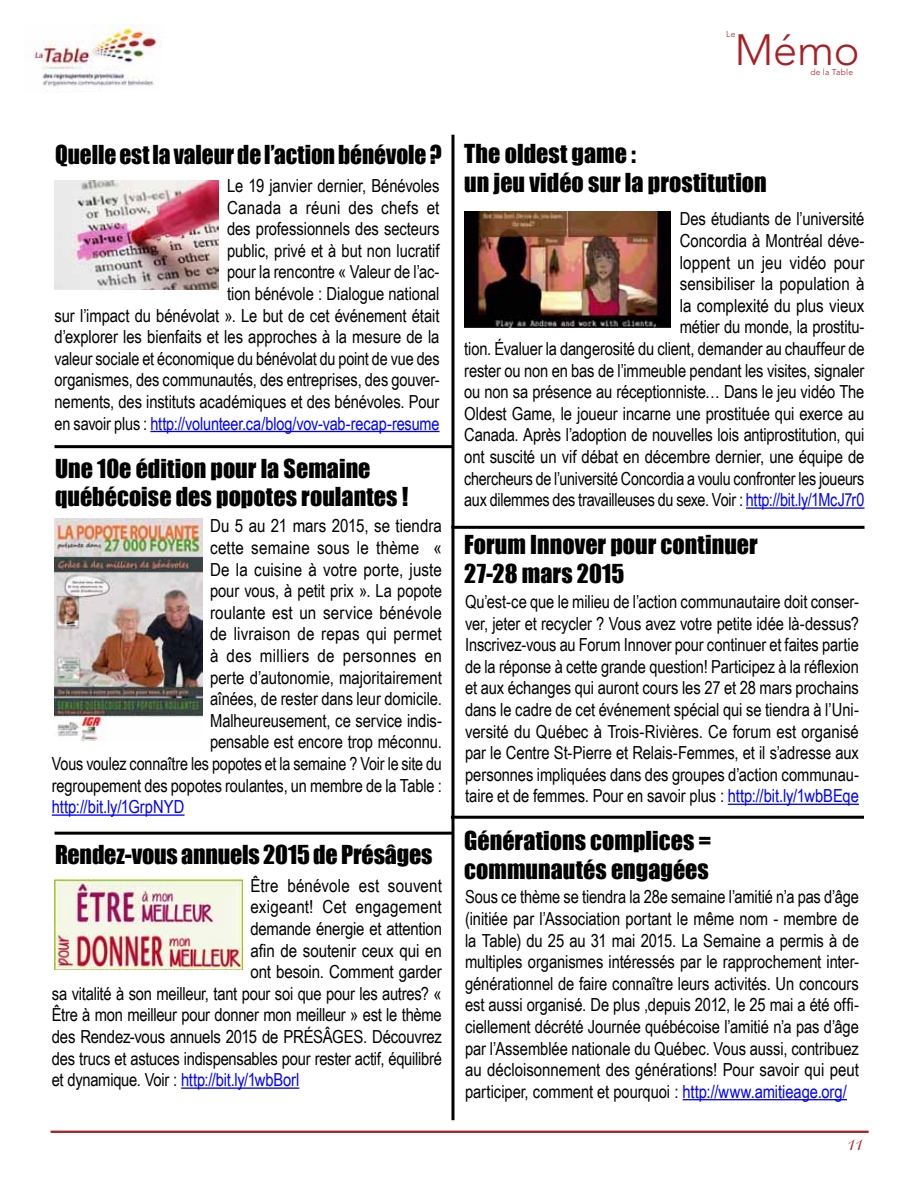
<style>
.page{position:relative;width:918px;height:1188px;background:#fff}
.page>*{position:absolute;margin:0;border:0;box-sizing:border-box;transform-origin:0 0}
.t1{font:300 43.5px "Avenir";color:#aa1f24}
.t2{font:24px/28.8px "Impact";color:#000}
.t3{font:18px/21.6px "Arial Narrow";letter-spacing:-.01em;color:#000;text-align:right}
.t4{font:18px "Arial Narrow";letter-spacing:-.015em;color:#00f}
.t5{font:18px "Arial Narrow";letter-spacing:.01em;color:#000}
.t6{font:17.1px "Arkona";color:#aa1f24}
.t7{font:300 8.55px "Avenir";letter-spacing:.025em;color:#aa1f24}
.s1{color:#00f}
.s2{color:#000}
</style>
<div class="page">
<img style="left:32px;top:25px;width:130px;height:62px">
<div style="left:50px;top:1131px;width:819px;height:2px;background:#aa1f24;border:2px solid #aa1f24"></div>
<hr style="left:181px;top:1087px;width:118px;height:2px;background:#00f">
<hr style="left:52px;top:814px;width:133px;height:2px;background:#00f">
<hr style="left:728px;top:804px;width:131px;height:1px;background:#00f">
<hr style="left:683px;top:1099px;width:164px;height:1px;background:#00f">
<hr style="left:451px;top:135px;width:3px;height:985px;background:#000">
<hr style="left:55px;top:832px;width:398px;height:3px;background:#000">
<hr style="left:55px;top:445px;width:398px;height:3px;background:#000">
<hr style="left:451px;top:526px;width:414px;height:3px;background:#000">
<hr style="left:451px;top:816px;width:413px;height:3px;background:#000">
<hr style="left:150px;top:431px;width:290px;height:1px;background:#00f">
<hr style="left:746px;top:507px;width:119px;height:2px;background:#00f">
<img style="left:54px;top:180px;width:164px;height:110px">
<img style="left:54px;top:880px;width:189px;height:89px">
<img style="left:464px;top:211px;width:207px;height:117px">
<img style="left:54px;top:519px;width:148px;height:221px">
<p class="t7" style="left:726px;top:29px;width:11px">Le</p>
<h1 class="t1" style="left:735px;top:24px;width:126px">Mémo</h1>
<p class="t7" style="left:810px;top:67px;width:44px">de la Table</p>
<h2 class="t2" style="left:55px;top:139px;width:388px">Quelle est la valeur de l’action bénévole ?</h2>
<p class="t3" style="left:55px;top:174px;width:387px">Le 19 janvier dernier, Bénévoles<br>Canada a réuni des chefs et<br>des professionnels des secteurs<br>public, privé et à but non lucratif<br>pour la rencontre « Valeur de l’ac-<br>tion bénévole : Dialogue national<br>sur l’impact du bénévolat ». Le but de cet événement était d’explorer les bienfaits et les approches à la mesure de la valeur sociale et économique du bénévolat du point de vue des organismes, des communautés, des entreprises, des gouver&shy;nements, des instituts académiques et des bénévoles. Pour en savoir plus : <span class="s1">http://volunteer.ca/blog/vov-vab-recap-resume</span></p>
<h2 class="t2" style="left:55px;top:453px;width:355px">Une 10e édition pour la Semaine québécoise des popotes roulantes !</h2>
<p class="t3" style="left:52px;top:515px;width:392px">Du 5 au 21 mars 2015, se tiendra<br>cette semaine sous le thème «<br>De la cuisine à votre porte, juste<br>pour vous, à petit prix ». La popote<br>roulante est un service bénévole<br>de livraison de repas qui permet<br>à des milliers de personnes en<br>perte d’autonomie, majoritairement<br>aînées, de rester dans leur domicile.<br>Malheureusement, ce service indis-<br>pensable est encore trop méconnu.<br>Vous voulez connaître les popotes et la semaine ? Voir le site du regroupement des popotes roulantes, un membre de la Table :</p>
<p class="t4" style="left:52px;top:794px;width:134px">http://bit.ly/1GrpNYD</p>
<h2 class="t2" style="left:55px;top:840px;width:379px">Rendez-vous annuels 2015 de Présâges</h2>
<p class="t5" style="left:250px;top:872px;width:193px">Être bénévole est souvent</p>
<p class="t5" style="left:250px;top:894px;width:193px">exigeant! Cet engagement</p>
<p class="t3" style="left:250px;top:917px;width:193px">demande énergie et attention</p>
<p class="t3" style="left:250px;top:939px;width:193px">afin de soutenir ceux qui en</p>
<p class="t3" style="left:250px;top:960px;width:193px">ont besoin. Comment garder</p>
<p class="t3" style="left:52px;top:982px;width:391px">sa vitalité à son meilleur, tant pour soi que pour les autres? «</p>
<p class="t3" style="left:52px;top:1004px;width:391px">Être à mon meilleur pour donner mon meilleur » est le thème</p>
<p class="t3" style="left:52px;top:1025px;width:392px">des Rendez-vous annuels 2015 de PRÉSÂGES. Découvrez</p>
<p class="t3" style="left:52px;top:1047px;width:392px">des trucs et astuces indispensables pour rester actif, équilibré</p>
<p class="t4" style="left:52px;top:1067px;width:249px"><span class="s2">et dynamique. Voir :</span> http://bit.ly/1wbBorl</p>
<h2 class="t2" style="left:464px;top:138px;width:304px">The oldest game :<br>un jeu vidéo sur la prostitution</h2>
<p class="t3" style="left:464px;top:208px;width:402px">Des étudiants de l’université<br>Concordia à Montréal déve-<br>loppent un jeu vidéo pour<br>sensibiliser la population à<br>la complexité du plus vieux<br>métier du monde, la prostitu-<br>tion. Évaluer la dangerosité du client, demander au chauffeur de rester ou non en bas de l’immeuble pendant les visites, signaler ou non sa présence au réceptionniste… Dans le jeu vidéo The Oldest Game, le joueur incarne une prostituée qui exerce au Canada. Après l’adoption de nouvelles lois antiprostitution, qui ont suscité un vif débat en décembre dernier, une équipe de chercheurs de l’université Concordia a voulu confronter les joueurs aux dilemmes des travailleuses du sexe. Voir : <span class="s1">http://bit.ly/1McJ7r0</span></p>
<h2 class="t2" style="left:464px;top:530px;width:295px">Forum Innover pour continuer<br>27-28 mars 2015</h2>
<p class="t3" style="left:465px;top:590px;width:395px;text-align:justify">Qu’est-ce que le milieu de l’action communautaire doit conser&shy;ver, jeter et recycler ? Vous avez votre petite idée là-dessus?<br>Inscrivez-vous au Forum Innover pour continuer et faites partie de la réponse à cette grande question! Participez à la réflexion et aux échanges qui auront cours les 27 et 28 mars prochains dans le cadre de cet événement spécial qui se tiendra à l’Uni&shy;versité du Québec à Trois-Rivières. Ce forum est organisé par le Centre St-Pierre et Relais-Femmes, et il s’adresse aux personnes impliquées dans des groupes d’action communau&shy;taire et de femmes. Pour en savoir plus : <span class="s1">http://bit.ly/1wbBEqe</span></p>
<h2 class="t2" style="left:464px;top:825px;width:249px">Générations complices = communautés engagées</h2>
<p class="t3" style="left:465px;top:886px;width:395px;text-align:justify">Sous ce thème se tiendra la 28e semaine l’amitié n’a pas d’âge (initiée par l’Association portant le même nom - membre de la Table) du 25 au 31 mai 2015. La Semaine a permis à de multiples organismes intéressés par le rapprochement inter&shy;générationnel de faire connaître leurs activités. Un concours est aussi organisé. De plus ,depuis 2012, le 25 mai a été offi&shy;ciellement décrété Journée québécoise l’amitié n’a pas d’âge par l’Assemblée nationale du Québec. Vous aussi, contribuez au décloisonnement des générations! Pour savoir qui peut participer, comment et pourquoi : <span class="s1">http://www.amitieage.org/</span></p>
<p class="t6" style="left:847px;top:1134px;width:18px">11</p>
</div>
